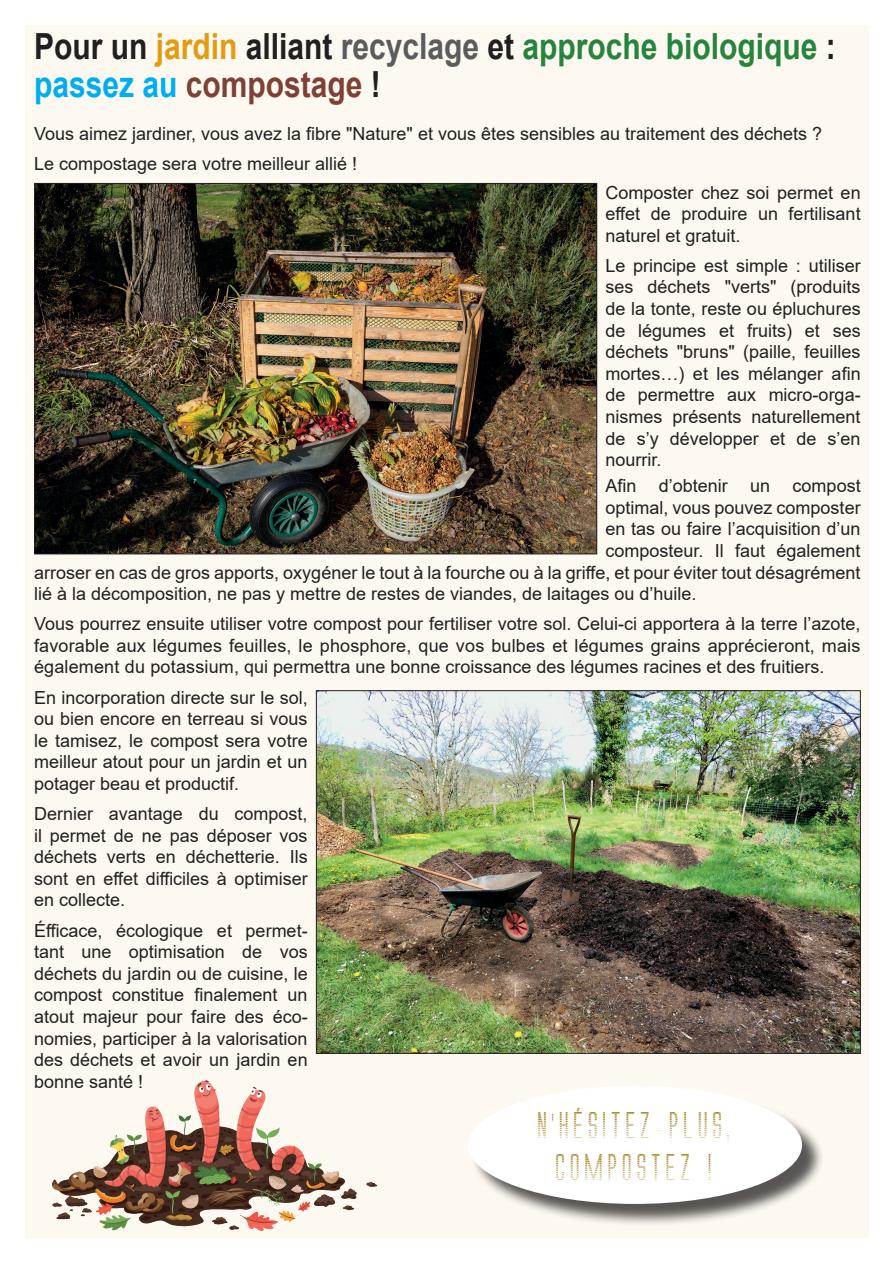
<style>
.page{position:relative;width:893px;height:1263px;background:#fff}
.page>*{position:absolute;margin:0;border:0;box-sizing:border-box;transform-origin:0 0}
.t1{font:700 36px/37.3px "Arial";color:#26843f;scale:.83 1}
.t2{font:700 34.5px/41.4px "Alien League II Gradient";letter-spacing:.11em;color:#ac892d;text-align:center}
.t3{font:18px/21.6px "Arial";color:#231f20;text-align:justify}
.s1{color:#231f20}
.s2{color:#e19c13}
.s3{color:#5c5c5f}
.s4{color:#00aeef}
.s5{color:#7e4137}
</style>
<div class="page">
<div style="left:26px;top:25px;width:843px;height:1212px;background:#fdf9f0"></div>
<img style="left:37px;top:185px;width:558px;height:367px">
<img style="left:318px;top:692px;width:540px;height:359px">
<div style="left:471px;top:1088px;width:354px;height:138px;background:#231f20;opacity:.75"></div>
<div style="left:468px;top:1086px;width:334px;height:118px;background:#fff;border-radius:50%"></div>
<img style="left:53px;top:1080px;width:324px;height:151px">
<h1 class="t1" style="left:34px;top:28px;width:968px"><span class="s1">Pour un</span> <span class="s2">jardin</span> <span class="s1">alliant</span> <span class="s3">recyclage</span> <span class="s1">et</span> approche biologique <span class="s1">: </span><span class="s4">passez au</span> <span class="s5">compostage</span> <span class="s1">!</span></h1>
<p class="t3" style="left:34px;top:122px;width:790px">Vous aimez jardiner, vous avez la fibre "Nature" et vous êtes sensibles au traitement des déchets ?</p>
<p class="t3" style="left:34px;top:152px;width:325px">Le compostage sera votre meilleur allié !</p>
<p class="t3" style="left:605px;top:181px;width:257px">Composter chez soi permet en</p>
<p class="t3" style="left:605px;top:203px;width:257px">effet de produire un fertilisant naturel et gratuit.</p>
<p class="t3" style="left:605px;top:255px;width:257px">Le principe est simple : utiliser ses déchets "verts" (produits de la tonte, reste ou épluchures de légumes et fruits) et ses déchets "bruns" (paille, feuilles mortes…) et les mélanger afin de permettre aux micro-orga&shy;nismes présents naturellement de s’y développer et de s’en nourrir.</p>
<p class="t3" style="left:605px;top:475px;width:257px">Afin d’obtenir un compost</p>
<p class="t3" style="left:605px;top:496px;width:257px">optimal, vous pouvez composter</p>
<p class="t3" style="left:605px;top:518px;width:257px">en tas ou faire l’acquisition d’un</p>
<p class="t3" style="left:605px;top:540px;width:257px">composteur. Il faut également</p>
<p class="t3" style="left:34px;top:561px;width:828px">arroser en cas de gros apports, oxygéner le tout à la fourche ou à la griffe, et pour éviter tout désagrément</p>
<p class="t3" style="left:34px;top:583px;width:664px">lié à la décomposition, ne pas y mettre de restes de viandes, de laitages ou d’huile.</p>
<p class="t3" style="left:34px;top:613px;width:828px">Vous pourrez ensuite utiliser votre compost pour fertiliser votre sol. Celui-ci apportera à la terre l’azote, favorable aux légumes feuilles, le phosphore, que vos bulbes et légumes grains apprécieront, mais également du potassium, qui permettra une bonne croissance des légumes racines et des fruitiers.</p>
<p class="t3" style="left:34px;top:686px;width:275px">En incorporation directe sur le sol, ou bien encore en terreau si vous le tamisez, le compost sera votre meilleur atout pour un jardin et un potager beau et productif.</p>
<p class="t3" style="left:34px;top:803px;width:275px">Dernier avantage du compost, il permet de ne pas déposer vos déchets verts en déchetterie. Ils sont en effet difficiles à optimiser en collecte.</p>
<p class="t3" style="left:34px;top:919px;width:275px">Éfficace, écologique et permet&shy;tant une optimisation de vos déchets du jardin ou de cuisine, le compost constitue finalement un atout majeur pour faire des éco&shy;nomies, participer à la valorisation des déchets et avoir un jardin en bonne santé !</p>
<h2 class="t2" style="left:537px;top:1104px;width:195px">N’HÉSITEZ-PLUS,<br>COMPOSTEZ !</h2>
</div>
